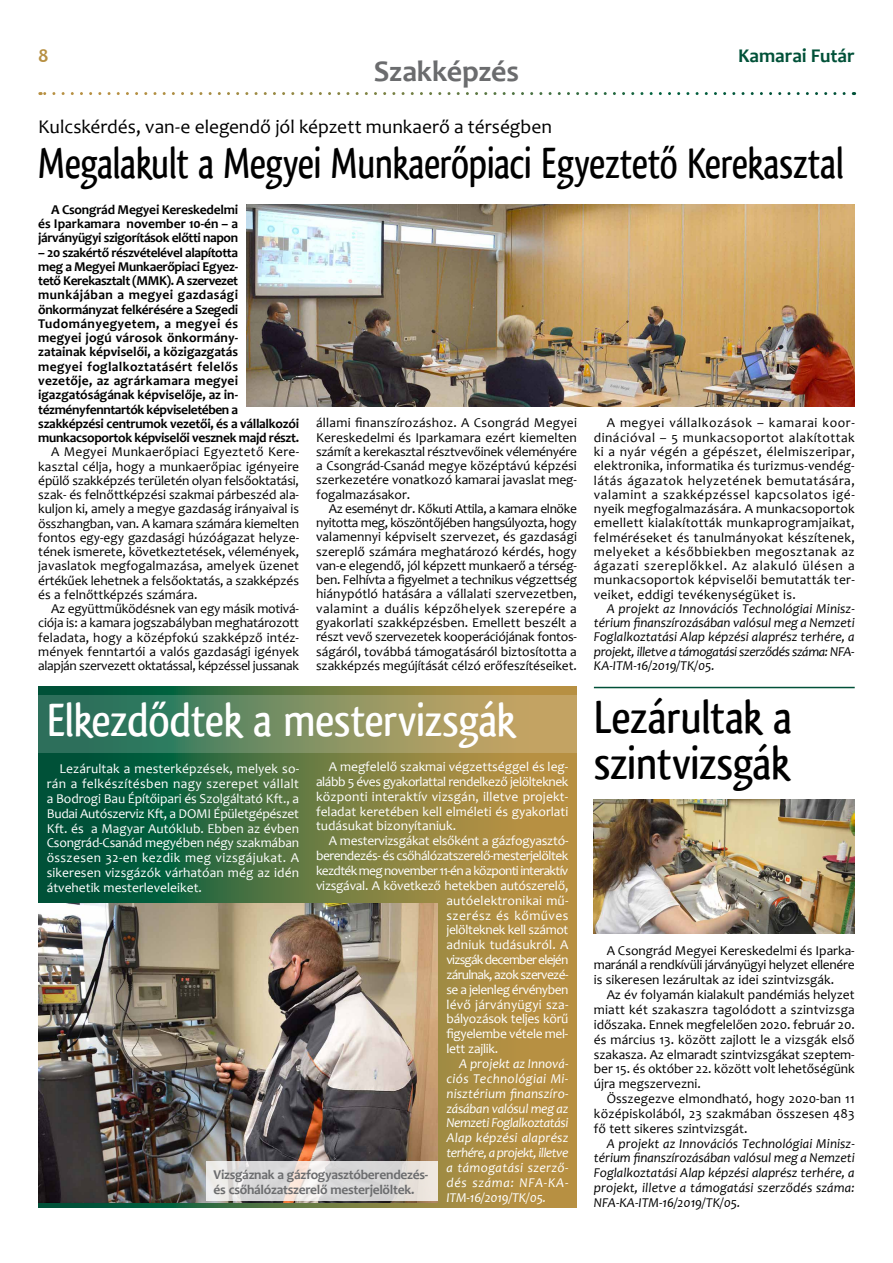
<style>
.page{position:relative;width:893px;height:1263px;background:#fff}
.page>*{position:absolute;margin:0;border:0;box-sizing:border-box;transform-origin:0 0}
.t1{font:500 48px "Qlassik";letter-spacing:-.01em;color:#fff}
.t2{font:500 48px/46.5px "Qlassik";letter-spacing:-.01em;color:#000}
.t3{font:500 45px "Qlassik";letter-spacing:-.01em;color:#000;scale:.9 1}
.t4{font:700 30px "Candara";letter-spacing:-.005em;color:#6b6c6e}
.t5{font:19.5px "Candara";color:#000}
.t6{font:700 19.5px "Candara";color:#005138}
.t7{font:700 19.5px "Candara";color:#b79042}
.t8{font:13.5px/14.2px "Candara";color:#000;text-align:justify}
.t9{font:13.5px/14.9px "Candara";letter-spacing:-.02em;color:#fff;text-align:justify}
.t10{font:700 13.5px/14.2px "Candara";letter-spacing:-.02em;color:#000;text-align:justify}
.t11{font:italic 13.5px/14.9px "Candara";color:#000;text-align:justify}
.t12{font:italic 13.5px/14.9px "Candara";letter-spacing:.025em;color:#fff;text-align:justify}
.t13{font:700 13.5px/14.9px "Candara";letter-spacing:-.02em;color:#6b6c6e}
.t14{font:13.5px "Candara";letter-spacing:-.05em;color:#fff}
.t15{font:13.5px "Candara";letter-spacing:-.04em;color:#fff}
.t16{font:13.5px "Candara";letter-spacing:.01em;color:#fff}
.t17{font:13.5px "Candara";letter-spacing:-.06em;color:#fff}
.t18{font:13.5px "Candara";letter-spacing:.015em;color:#fff}
.t19{font:13.5px "Candara";letter-spacing:.03em;color:#fff}
</style>
<div class="page">
<svg style="left:38px;top:687px;width:539px;height:521px;background:#777d41"></svg>
<svg style="left:38px;top:695px;width:539px;height:58px;background:#788d61"></svg>
<svg style="left:40px;top:92px;width:804px;height:3px"></svg>
<img style="left:247px;top:204px;width:608px;height:202px">
<img style="left:594px;top:799px;width:261px;height:135px">
<img style="left:38px;top:904px;width:400px;height:298px">
<hr style="left:594px;top:687px;width:261px;height:1px;background:#005138">
<svg style="left:206px;top:1161px;width:232px;height:40px;background:#e1dedc"></svg>
<h3 class="t7" style="left:38px;top:43px;width:12px">8</h3>
<h3 class="t6" style="left:738px;top:43px;width:118px">Kamarai Futár</h3>
<h3 class="t4" style="left:374px;top:53px;width:147px">Szakképzés</h3>
<h3 class="t5" style="left:38px;top:115px;width:515px">Kulcskérdés, van-e elegendő jól képzett munkaerő a térségben</h3>
<h2 class="t3" style="left:38px;top:137px;width:896px">Megalakult a Megyei Munkaerőpiaci Egyeztető Kerekasztal</h2>
<p class="t10" style="left:38px;top:202px;width:201px;text-indent:13px">A Csongrád Megyei Kereskedelmi és Iparkamara november 10-én – a járványügyi szigorítások előtti napon</p>
<p class="t10" style="left:38px;top:245px;width:262px;text-align:left">– 20 szakértő részvételével alapította<br>meg a Megyei Munkaerőpiaci Egyez-<br>tető Kerekasztalt (MMK). A szervezet munkájában a megyei gazdasági önkormányzat felkérésére a Szegedi Tudományegyetem, a megyei és<br>megyei jogú városok önkormány-<br>zatainak képviselői, a közigazgatás<br>megyei foglalkoztatásért felelős<br>vezetője, az agrárkamara megyei igazgatóságának képviselője, az in&shy;tézményfenntartók képviseletében a szakképzési centrumok vezetői, és a vállalkozói munkacsoportok képviselői vesznek majd részt.</p>
<p class="t8" style="left:38px;top:445px;width:262px;text-indent:13px">A Megyei Munkaerőpiaci Egyeztető Kere&shy;kasztal célja, hogy a munkaerőpiac igényeire épülő szakképzés területén olyan felsőoktatási, szak- és felnőttképzési szakmai párbeszéd ala&shy;kuljon ki, amely a megye gazdaság irányaival is összhangban, van. A kamara számára kiemelten fontos egy-egy gazdasági húzóágazat helyze&shy;tének ismerete, következtetések, vélemények, javaslatok megfogalmazása, amelyek üzenet értékűek lehetnek a felsőoktatás, a szakképzés és a felnőttképzés számára.</p>
<p class="t8" style="left:38px;top:601px;width:262px;text-indent:13px">Az együttműködésnek van egy másik motivá&shy;ciója is: a kamara jogszabályban meghatározott feladata, hogy a középfokú szakképző intéz&shy;mények fenntartói a valós gazdasági igények alapján szervezett oktatással, képzéssel jussanak</p>
<p class="t8" style="left:316px;top:416px;width:262px">állami finanszírozáshoz. A Csongrád Megyei Kereskedelmi és Iparkamara ezért kiemelten számít a kerekasztal résztvevőinek véleményére a Csongrád-Csanád megye középtávú képzési szerkezetére vonatkozó kamarai javaslat meg&shy;fogalmazásakor.</p>
<p class="t8" style="left:316px;top:501px;width:262px;text-indent:13px">Az eseményt dr. Kőkuti Attila, a kamara elnöke nyitotta meg, köszöntőjében hangsúlyozta, hogy valamennyi képviselt szervezet, és gazdasági szereplő számára meghatározó kérdés, hogy van-e elegendő, jól képzett munkaerő a térség&shy;ben. Felhívta a figyelmet a technikus végzettség hiánypótló hatására a vállalati szervezetben, valamint a duális képzőhelyek szerepére a gyakorlati szakképzésben. Emellett beszélt a részt vevő szervezetek kooperációjának fontos&shy;ságáról, továbbá támogatásáról biztosította a szakképzés megújítását célzó erőfeszítéseiket.</p>
<h1 class="t1" style="left:47px;top:692px;width:470px">Elkezdődtek a mestervizsgák</h1>
<p class="t9" style="left:47px;top:761px;width:254px;text-indent:13px">Lezárultak a mesterképzések, melyek so&shy;rán a felkészítésben nagy szerepet vállalt a Bodrogi Bau Építőipari és Szolgáltató Kft., a Budai Autószerviz Kft, a DOMI Épületgépészet Kft. és a Magyar Autóklub. Ebben az évben Csongrád-Csanád megyében négy szakmában összesen 32-en kezdik meg vizsgájukat. A sikeresen vizsgázók várhatóan még az idén átvehetik mesterleveleiket.</p>
<p class="t9" style="left:316px;top:759px;width:254px;text-indent:13px">A megfelelő szakmai végzettséggel és leg&shy;alább 5 éves gyakorlattal rendelkező jelölteknek központi interaktív vizsgán, illetve projekt&shy;feladat keretében kell elméleti és gyakorlati tudásukat bizonyítaniuk.</p>
<p class="t9" style="left:329px;top:833px;width:241px">A mestervizsgákat elsőként a gázfogyasztó-</p>
<p class="t15" style="left:316px;top:847px;width:254px">berendezés- és csőhálózatszerelő-mesterjelöltek</p>
<p class="t14" style="left:316px;top:862px;width:254px">kezdték meg november 11-én a központi interaktív</p>
<p class="t9" style="left:316px;top:878px;width:254px">vizsgával. A következő hetekben autószerelő,</p>
<p class="t16" style="left:446px;top:892px;width:123px">autóelektronikai mű-</p>
<p class="t19" style="left:446px;top:907px;width:123px">szerész és kőműves</p>
<p class="t9" style="left:446px;top:922px;width:123px">jelölteknek kell számot</p>
<p class="t16" style="left:446px;top:936px;width:123px">adniuk tudásukról. A</p>
<p class="t17" style="left:446px;top:951px;width:123px">vizsgák december elején</p>
<p class="t14" style="left:446px;top:966px;width:123px">zárulnak, azok szervezé-</p>
<p class="t9" style="left:446px;top:982px;width:123px">se a jelenleg érvényben</p>
<p class="t18" style="left:446px;top:996px;width:123px">lévő járványügyi sza-</p>
<p class="t9" style="left:446px;top:1011px;width:123px">bályozások teljes körű</p>
<p class="t9" style="left:446px;top:1026px;width:123px">figyelembe vétele mel-</p>
<p class="t9" style="left:446px;top:1041px;width:53px">lett zajlik.</p>
<p class="t12" style="left:446px;top:1056px;width:123px;text-indent:13px">A projekt az Innová&shy;ciós Technológiai Mi&shy;nisztérium finanszíro&shy;zásában valósul meg az Nemzeti Foglalkoztatási Alap képzési alaprész terhére, a projekt, illetve a támogatási szerző&shy;dés száma: NFA-KA-ITM-16/2019/TK/05.</p>
<p class="t13" style="left:214px;top:1167px;width:216px">Vizsgáznak a gázfogyasztóberendezés&shy;és csőhálózatszerelő mesterjelöltek.</p>
<p class="t8" style="left:594px;top:416px;width:262px;text-indent:13px">A megyei vállalkozások – kamarai koor&shy;dinációval – 5 munkacsoportot alakítottak ki a nyár végén a gépészet, élelmiszeripar, elektronika, informatika és turizmus-vendég&shy;látás ágazatok helyzetének bemutatására, valamint a szakképzéssel kapcsolatos igé&shy;nyeik megfogalmazására. A munkacsoportok emellett kialakították munkaprogramjaikat, felméréseket és tanulmányokat készítenek, melyeket a későbbiekben megosztanak az ágazati szereplőkkel. Az alakuló ülésen a munkacsoportok képviselői bemutatták ter&shy;veiket, eddigi tevékenységüket is.</p>
<p class="t11" style="left:594px;top:601px;width:262px;line-height:14.2px;text-indent:13px">A projekt az Innovációs Technológiai Minisz&shy;térium finanszírozásában valósul meg a Nemzeti Foglalkoztatási Alap képzési alaprész terhére, a projekt, illetve a támogatási szerződés száma: NFA-KA-ITM-16/2019/TK/05.</p>
<h1 class="t2" style="left:594px;top:693px;width:200px">Lezárultak a szintvizsgák</h1>
<p class="t8" style="left:594px;top:942px;width:262px;line-height:14.9px;text-indent:13px">A Csongrád Megyei Kereskedelmi és Iparka&shy;maránál a rendkívüli járványügyi helyzet ellenére is sikeresen lezárultak az idei szintvizsgák.</p>
<p class="t8" style="left:594px;top:987px;width:262px;line-height:14.9px;text-indent:13px">Az év folyamán kialakult pandémiás helyzet miatt két szakaszra tagolódott a szintvizsga időszaka. Ennek megfelelően 2020. február 20. és március 13. között zajlott le a vizsgák első szakasza. Az elmaradt szintvizsgákat szeptem&shy;ber 15. és október 22. között volt lehetőségünk újra megszervezni.</p>
<p class="t8" style="left:594px;top:1091px;width:262px;line-height:14.9px;text-indent:13px">Összegezve elmondható, hogy 2020-ban 11 középiskolából, 23 szakmában összesen 483 fő tett sikeres szintvizsgát.</p>
<p class="t11" style="left:594px;top:1136px;width:262px;text-indent:13px">A projekt az Innovációs Technológiai Minisz&shy;térium finanszírozásában valósul meg a Nemzeti Foglalkoztatási Alap képzési alaprész terhére, a projekt, illetve a támogatási szerződés száma:<br>NFA-KA-ITM-16/2019/TK/05.</p>
</div>
